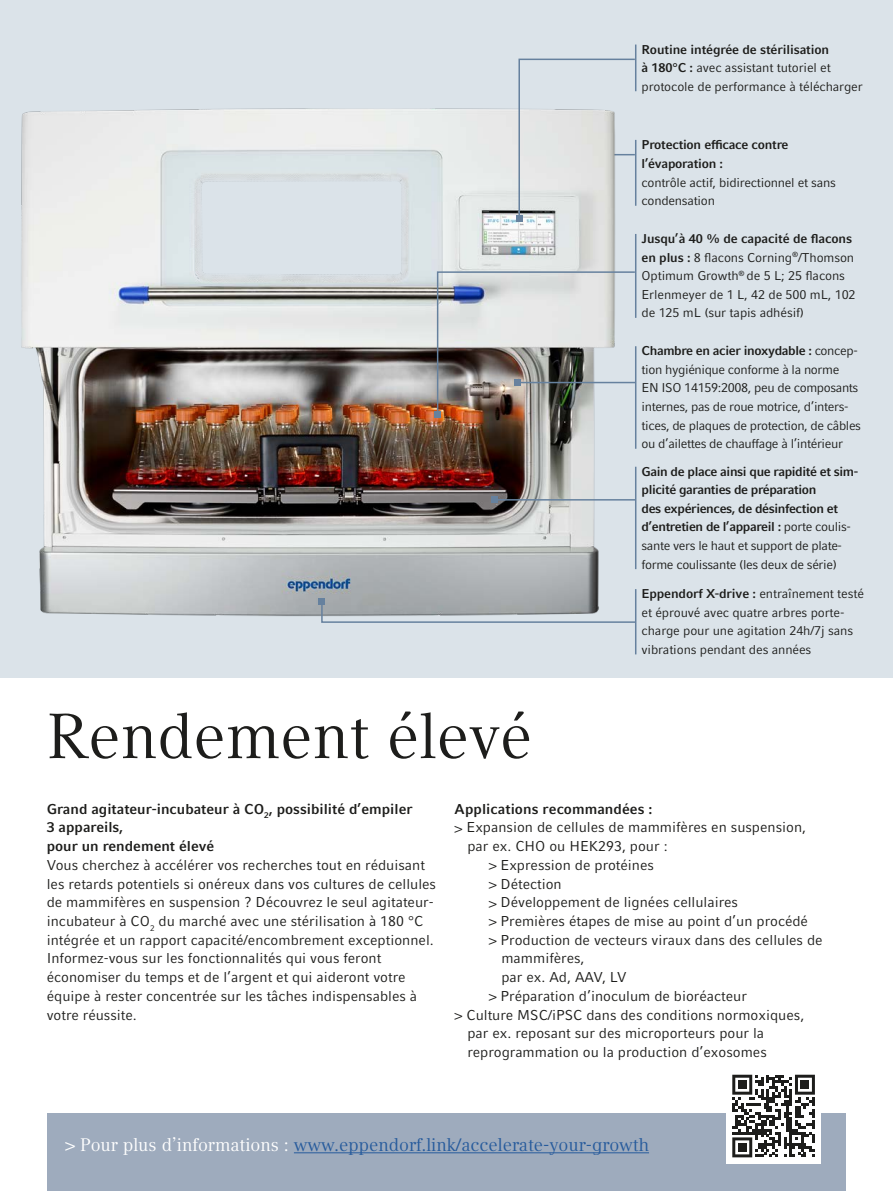
<style>
.page{position:relative;width:893px;height:1191px;background:#fff}
.page>*{position:absolute;margin:0;border:0;box-sizing:border-box;transform-origin:0 0}
._01_Headline_2_34pt{font:63px "Compatil Textfor Eppendorf";color:#1d1d1b}
.t1{font:18px "Compatil Textfor Eppendorf";color:#275b9c}
._03_Body_Copy_no_pi_9_5pt{font:14.25px/18.8px "Compatil Factfor Eppendorf";color:#1d1d1b}
._03_Body_Copy_no_pi_9_5pt-2{font:700 14.25px/18.8px "Compatil Factfor Eppendorf";color:#1d1d1b}
._03_Subtitle_9_5pt{font:700 14.25px "Compatil Factfor Eppendorf";letter-spacing:.005em;color:#1d1d1b}
._04_Caption_8_5pt{font:12.75px/18.6px "Compatil Factfor Eppendorf";letter-spacing:-.02em;color:#1d1d1b}
._04_Caption_8_5pt-2{font:700 12.75px/18.6px "Compatil Factfor Eppendorf";letter-spacing:-.03em;color:#1d1d1b}
.s1{font-weight:700}
.s2{color:#fff}
</style>
<div class="page">
<div style="left:47px;top:1113px;width:798px;height:78px;background:#9eabbd"></div>
<div style="left:0;top:0;width:893px;height:677px;background:#dbe3e9"></div>
<img style="left:21px;top:108px;width:608px;height:508px">
<hr style="left:635px;top:589px;width:1px;height:65px;background:#66819e">
<svg style="left:319px;top:598px;width:318px;height:25px"></svg>
<hr style="left:635px;top:467px;width:1px;height:102px;background:#66819e">
<hr style="left:494px;top:499px;width:142px;height:1px;background:#66819e">
<svg style="left:491px;top:497px;width:6px;height:6px"></svg>
<hr style="left:635px;top:346px;width:1px;height:103px;background:#66819e">
<hr style="left:635px;top:234px;width:1px;height:84px;background:#66819e">
<hr style="left:635px;top:45px;width:1px;height:46px;background:#66819e">
<img style="left:435px;top:271px;width:201px;height:147px">
<svg style="left:516px;top:58px;width:120px;height:163px"></svg>
<hr style="left:294px;top:1152px;width:355px;height:1px;background:#275b9c">
<div style="left:727px;top:1069px;width:94px;height:94px;background:#fff"></div>
<svg style="left:732px;top:1074px;width:83px;height:83px"></svg>
<div style="left:738px;top:1080px;width:8px;height:9px;background:#1d1d1b"></div>
<div style="left:801px;top:1080px;width:8px;height:9px;background:#1d1d1b"></div>
<div style="left:738px;top:1143px;width:8px;height:8px;background:#1d1d1b"></div>
<hr style="left:635px;top:140px;width:1px;height:66px;background:#66819e">
<p class="_04_Caption_8_5pt" style="left:641px;top:40px;width:223px"><span class="s1">Routine intégrée de stérilisation<br>à 180°C :</span> avec assistant tutoriel et protocole de performance à télécharger</p>
<p class="_04_Caption_8_5pt" style="left:641px;top:136px;width:196px"><span class="s1">Protection efficace contre l’évaporation :<br></span>contrôle actif, bidirectionnel et sans condensation</p>
<p class="_04_Caption_8_5pt" style="left:641px;top:229px;width:216px"><span class="s1">Jusqu’à 40 % de capacité de flacons en plus :</span> 8 flacons Corning<sup>®</sup>/Thomson Optimum Growth<sup>®</sup> de 5 L; 25 flacons Erlenmeyer de 1 L, 42 de 500 mL, 102 de 125 mL (sur tapis adhésif)</p>
<p class="_04_Caption_8_5pt" style="left:641px;top:341px;width:221px"><span class="s1">Chambre en acier inoxydable :</span> concep&shy;tion hygiénique conforme à la norme<br>EN ISO 14159:2008, peu de composants internes, pas de roue motrice, d’inters&shy;tices, de plaques de protection, de câbles ou d’ailettes de chauffage à l’intérieur</p>
<p class="_04_Caption_8_5pt-2" style="left:641px;top:462px;width:218px">Gain de place ainsi que rapidité et sim&shy;plicité garanties de préparation</p>
<p class="_04_Caption_8_5pt" style="left:641px;top:499px;width:211px"><span class="s1">des expériences, de désinfection et d’entretien de l’appareil :</span> porte coulis&shy;sante vers le haut et support de plate&shy;forme coulissante (les deux de série)</p>
<p class="_01_Headline_2_34pt" style="left:47px;top:699px;width:487px">Rendement élevé</p>
<p class="_04_Caption_8_5pt" style="left:641px;top:584px;width:224px"><span class="s1">Eppendorf X-drive :</span> entraînement testé et éprouvé avec quatre arbres porte&shy;charge pour une agitation 24h/7j sans vibrations pendant des années</p>
<p class="_03_Body_Copy_no_pi_9_5pt-2" style="left:47px;top:799px;width:367px">Grand agitateur-incubateur à CO<sub>2</sub>, possibilité d’empiler<br>3 appareils,<br>pour un rendement élevé</p>
<p class="_03_Body_Copy_no_pi_9_5pt" style="left:47px;top:855px;width:391px">Vous cherchez à accélérer vos recherches tout en réduisant les retards potentiels si onéreux dans vos cultures de cellules de mammifères en suspension ? Découvrez le seul agitateur&shy;incubateur à CO<sub>2</sub> du marché avec une stérilisation à 180 °C intégrée et un rapport capacité/encombrement exceptionnel.<br>Informez-vous sur les fonctionnalités qui vous feront économiser du temps et de l’argent et qui aideront votre équipe à rester concentrée sur les tâches indispensables à votre réussite.</p>
<p class="_03_Subtitle_9_5pt" style="left:455px;top:800px;width:199px">Applications recommandées :</p>
<p class="_03_Body_Copy_no_pi_9_5pt" style="left:467px;top:818px;width:340px;text-indent:-13px">&gt; Expansion de cellules de mammifères en suspension, par ex. CHO ou HEK293, pour :</p>
<p class="_03_Body_Copy_no_pi_9_5pt" style="left:489px;top:855px;width:167px">&gt; Expression de protéines</p>
<p class="_03_Body_Copy_no_pi_9_5pt" style="left:489px;top:874px;width:75px">&gt; Détection</p>
<p class="_03_Body_Copy_no_pi_9_5pt" style="left:489px;top:893px;width:251px">&gt; Développement de lignées cellulaires</p>
<p class="_03_Body_Copy_no_pi_9_5pt" style="left:489px;top:911px;width:321px">&gt; Premières étapes de mise au point d’un procédé</p>
<p class="_03_Body_Copy_no_pi_9_5pt" style="left:501px;top:930px;width:323px;text-indent:-13px">&gt; Production de vecteurs viraux dans des cellules de mammifères,<br>par ex. Ad, AAV, LV</p>
<p class="_03_Body_Copy_no_pi_9_5pt" style="left:489px;top:986px;width:260px">&gt; Préparation d’inoculum de bioréacteur</p>
<p class="_03_Body_Copy_no_pi_9_5pt" style="left:467px;top:1005px;width:338px;text-indent:-13px">&gt; Culture MSC/iPSC dans des conditions normoxiques, par ex. reposant sur des microporteurs pour la reprogrammation ou la production d’exosomes</p>
<p class="t1" style="left:65px;top:1134px;width:585px"><span class="s2">&gt; Pour plus d’informations :</span> www.eppendorf.link/accelerate-your-growth</p>
</div>
